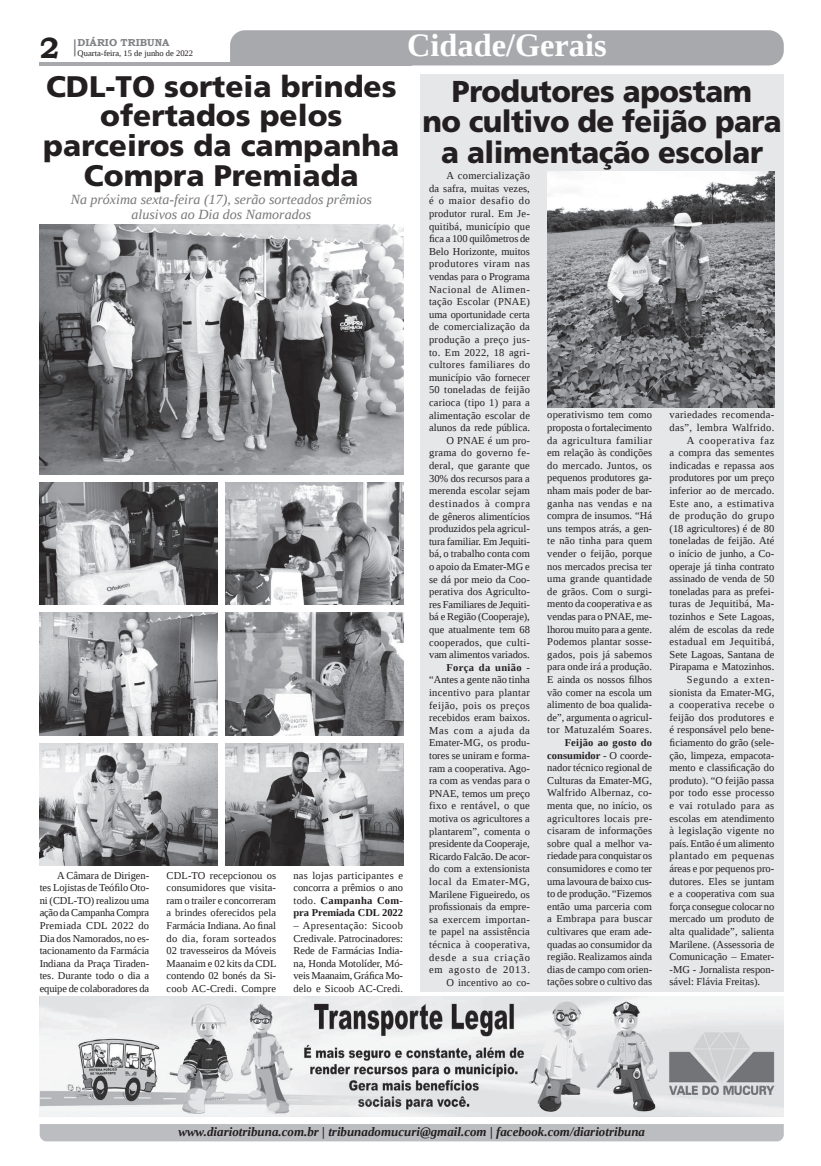
<style>
.page{position:relative;width:821px;height:1166px;background:#fff}
.page>*{position:absolute;margin:0;border:0;box-sizing:border-box;transform-origin:0 0}
.t1{font:700 32.38px "Liberation Serif";color:#fff}
.t2{font:900 30.19px/30.6px "Frutiger LT Std";letter-spacing:-.015em;color:#231f20;text-align:center}
.t3{font:900 29.75px/29.8px "Frutiger LT Std";color:#231f20;text-align:center}
.t4{font:700 29.31px "Bookman Old Style";color:#231f20}
.t5{font:italic 14px/14.9px "Liberation Serif";color:#76787b;text-align:center}
.t6{font:italic 700 12.95px "Liberation Serif";color:#231f20}
.t7{font:10.5px/12.6px "Liberation Serif";letter-spacing:.005em;color:#231f20;text-align:justify}
.t8{font:10.5px "Liberation Serif";letter-spacing:.03em;color:#231f20}
.t9{font:10.5px "Liberation Serif";letter-spacing:.045em;color:#231f20}
.t10{font:10.5px "Liberation Serif";letter-spacing:.04em;color:#231f20}
.t11{font:10.5px "Liberation Serif";letter-spacing:.065em;color:#231f20}
.t12{font:10.5px "Liberation Serif";letter-spacing:.075em;color:#231f20}
.t13{font:700 10.06px "Bookman Old Style";color:#808285}
.t14{font:8.4px "Liberation Serif";color:#231f20}
.s1{font-weight:700}
</style>
<div class="page">
<svg style="left:74px;top:39px;width:2px;height:17px"></svg>
<hr style="left:40px;top:62px;width:372px;height:3px;background:#a8a9ad">
<div style="left:230px;top:30px;width:554px;height:35px;background:#a8a9ad"></div>
<div style="left:40px;top:1124px;width:744px;height:17px;background:#bcbdc0"></div>
<div style="left:420px;top:74px;width:364px;height:917px;background:#e6e7e9"></div>
<img style="left:40px;top:996px;width:744px;height:120px">
<img style="left:547px;top:172px;width:227px;height:236px">
<img style="left:40px;top:482px;width:177px;height:123px">
<img style="left:40px;top:224px;width:363px;height:251px">
<img style="left:40px;top:613px;width:177px;height:122px">
<img style="left:225px;top:613px;width:178px;height:122px">
<img style="left:40px;top:743px;width:177px;height:122px">
<img style="left:225px;top:743px;width:178px;height:122px">
<img style="left:225px;top:482px;width:178px;height:123px">
<h1 class="t1" style="left:407px;top:24px;width:201px">Cidade/Gerais</h1>
<h2 class="t2" style="left:423px;top:76px;width:361px">Produtores apostam<br>no cultivo de feijão para a alimentação escolar</h2>
<p class="t7" style="left:429px;top:169px;width:102px;text-align:right">A comercialização<br>da safra, muitas vezes, é o maior desafio do produtor rural. Em Je&shy;quitibá, município que fica a 100 quilômetros de<br>Belo Horizonte, muitos produtores viram nas vendas para o Programa<br>Nacional de Alimen&shy;tação Escolar (PNAE) uma oportunidade certa de comercialização da produção a preço jus&shy;to. Em 2022, 18 agri&shy;cultores familiares do município vão fornecer<br>50 toneladas de feijão carioca (tipo 1) para a alimentação escolar de alunos da rede pública.<br>O PNAE é um pro&shy;grama do governo fe&shy;deral, que garante que<br>30% dos recursos para a merenda escolar sejam destinados à compra de gêneros alimentícios produzidos pela agricul&shy;tura familiar. Em Jequiti&shy;bá, o trabalho conta com o apoio da Emater-MG e se dá por meio da Coo&shy;perativa dos Agriculto&shy;res Familiares de Jequiti&shy;bá e Região (Cooperaje), que atualmente tem 68 cooperados, que culti&shy;vam alimentos variados.<br><span class="s1">Força da união</span> - “Antes a gente não tinha incentivo para plantar feijão, pois os preços recebidos eram baixos.<br>Mas com a ajuda da<br>Emater-MG, os produ&shy;tores se uniram e forma&shy;ram a cooperativa. Ago&shy;ra com as vendas para o<br>PNAE, temos um preço fixo e rentável, o que motiva os agricultores a plantarem”, comenta o presidente da Cooperaje,<br>Ricardo Falcão. De acor&shy;do com a extensionista local da Emater-MG,<br>Marilene Figueiredo, os profissionais da empre&shy;sa exercem importan&shy;te papel na assistência técnica à cooperativa, desde a sua criação em agosto de 2013.<br>O incentivo ao co-</p>
<p class="t13" style="left:78px;top:35px;width:93px">DIÁRIO TRIBUNA</p>
<h3 class="t4" style="left:40px;top:27px;width:21px">2</h3>
<p class="t14" style="left:78px;top:48px;width:117px">Quarta-feira, 15 de junho de 2022</p>
<h3 class="t3" style="left:43px;top:71px;width:358px">CDL-TO sorteia brindes ofertados pelos parceiros da campanha<br>Compra Premiada</h3>
<h3 class="t5" style="left:71px;top:192px;width:303px">Na próxima sexta-feira (17), serão sorteados prêmios alusivos ao Dia dos Namorados</h3>
<p class="t8" style="left:669px;top:408px;width:106px">variedades recomenda-</p>
<p class="t8" style="left:669px;top:421px;width:106px">das”, lembra Walfrido.</p>
<p class="t11" style="left:687px;top:433px;width:89px">A cooperativa faz</p>
<p class="t7" style="left:669px;top:446px;width:106px">a compra das sementes</p>
<p class="t7" style="left:669px;top:459px;width:106px">indicadas e repassa aos</p>
<p class="t7" style="left:669px;top:471px;width:106px">produtores por um preço</p>
<p class="t7" style="left:669px;top:484px;width:106px">inferior ao de mercado.</p>
<p class="t10" style="left:669px;top:496px;width:106px">Este ano, a estimativa</p>
<p class="t9" style="left:669px;top:509px;width:106px">de produção do grupo</p>
<p class="t7" style="left:669px;top:522px;width:106px">(18 agricultores) é de 80</p>
<p class="t7" style="left:669px;top:534px;width:106px">toneladas de feijão. Até</p>
<p class="t7" style="left:669px;top:547px;width:106px">o início de junho, a Co-</p>
<p class="t7" style="left:669px;top:560px;width:106px">operaje já tinha contrato</p>
<p class="t7" style="left:669px;top:572px;width:106px">assinado de venda de 50</p>
<p class="t7" style="left:669px;top:585px;width:106px">toneladas para as prefei-</p>
<p class="t7" style="left:669px;top:597px;width:106px">turas de Jequitibá, Ma-</p>
<p class="t7" style="left:669px;top:610px;width:106px">tozinhos e Sete Lagoas,</p>
<p class="t7" style="left:669px;top:623px;width:106px">além de escolas da rede</p>
<p class="t10" style="left:669px;top:635px;width:106px">estadual em Jequitibá,</p>
<p class="t7" style="left:669px;top:648px;width:106px">Sete Lagoas, Santana de</p>
<p class="t7" style="left:669px;top:660px;width:106px">Pirapama e Matozinhos.</p>
<p class="t12" style="left:687px;top:673px;width:89px">Segundo a exten-</p>
<p class="t7" style="left:669px;top:686px;width:106px">sionista da Emater-MG,</p>
<p class="t8" style="left:669px;top:698px;width:106px">a cooperativa recebe o</p>
<p class="t7" style="left:669px;top:711px;width:106px">feijão dos produtores e</p>
<p class="t7" style="left:669px;top:723px;width:106px">é responsável pelo bene-</p>
<p class="t7" style="left:669px;top:736px;width:106px">ficiamento do grão (sele-</p>
<p class="t7" style="left:669px;top:749px;width:106px">ção, limpeza, empacota-</p>
<p class="t7" style="left:669px;top:761px;width:106px">mento e classificação do</p>
<p class="t7" style="left:669px;top:774px;width:106px">produto). “O feijão passa</p>
<p class="t8" style="left:669px;top:786px;width:106px">por todo esse processo</p>
<p class="t9" style="left:669px;top:799px;width:106px">e vai rotulado para as</p>
<p class="t7" style="left:669px;top:812px;width:106px">escolas em atendimento</p>
<p class="t7" style="left:669px;top:824px;width:106px">à legislação vigente no</p>
<p class="t7" style="left:669px;top:837px;width:106px">país. Então é um alimento</p>
<p class="t9" style="left:669px;top:849px;width:106px">plantado em pequenas</p>
<p class="t7" style="left:669px;top:862px;width:106px">áreas e por pequenos pro-</p>
<p class="t7" style="left:669px;top:875px;width:106px">dutores. Eles se juntam</p>
<p class="t7" style="left:669px;top:887px;width:106px">e a cooperativa com sua</p>
<p class="t7" style="left:669px;top:900px;width:106px">força consegue colocar no</p>
<p class="t7" style="left:669px;top:912px;width:106px">mercado um produto de</p>
<p class="t7" style="left:669px;top:925px;width:106px">alta qualidade”, salienta</p>
<p class="t7" style="left:669px;top:938px;width:106px">Marilene. (Assessoria de</p>
<p class="t7" style="left:669px;top:950px;width:106px">Comunicação – Emater-</p>
<p class="t7" style="left:669px;top:963px;width:106px">-MG - Jornalista respon-</p>
<p class="t7" style="left:669px;top:975px;width:92px">sável: Flávia Freitas).</p>
<p class="t7" style="left:547px;top:408px;width:106px">operativismo tem como proposta o fortalecimento da agricultura familiar em relação às condições do mercado. Juntos, os pequenos produtores ga&shy;nham mais poder de bar&shy;ganha nas vendas e na compra de insumos. “Há uns tempos atrás, a gen&shy;te não tinha para quem vender o feijão, porque nos mercados precisa ter uma grande quantidade de grãos. Com o surgi&shy;mento da cooperativa e as vendas para o PNAE, me&shy;lhorou muito para a gente.<br>Podemos plantar sosse&shy;gados, pois já sabemos para onde irá a produção.<br>E ainda os nossos filhos vão comer na escola um alimento de boa qualida&shy;de”, argumenta o agricul&shy;tor Matuzalém Soares.</p>
<p class="t7" style="left:547px;top:736px;width:106px;text-indent:17px"><span class="s1">Feijão ao gosto do consumidor</span> - O coorde&shy;nador técnico regional de Culturas da Emater-MG, Walfrido Albernaz, co&shy;menta que, no início, os agricultores locais pre&shy;cisaram de informações sobre qual a melhor va&shy;riedade para conquistar os consumidores e como ter uma lavoura de baixo cus&shy;to de produção. “Fizemos então uma parceria com a Embrapa para buscar cultivares que eram ade&shy;quadas ao consumidor da região. Realizamos ainda dias de campo com orien&shy;tações sobre o cultivo das</p>
<p class="t7" style="left:40px;top:868px;width:111px;text-indent:17px">A Câmara de Dirigen&shy;tes Lojistas de Teófilo Oto&shy;ni (CDL-TO) realizou uma ação da Campanha Compra Premiada CDL 2022 do Dia dos Namorados, no es&shy;tacionamento da Farmácia Indiana da Praça Tiraden&shy;tes. Durante todo o dia a equipe de colaboradores da</p>
<p class="t7" style="left:167px;top:868px;width:111px">CDL-TO recepcionou os consumidores que visita&shy;ram o trailer e concorreram a brindes oferecidos pela Farmácia Indiana. Ao final do dia, foram sorteados 02 travesseiros da Móveis Maanaim e 02 kits da CDL contendo 02 bonés da Si&shy;coob AC-Credi. Compre</p>
<p class="t7" style="left:294px;top:868px;width:111px">nas lojas participantes e concorra a prêmios o ano todo. <span class="s1">Campanha Com&shy;pra Premiada CDL 2022</span></p>
<p class="t7" style="left:294px;top:919px;width:111px">– Apresentação: Sicoob Credivale. Patrocinadores:<br>Rede de Farmácias India&shy;na, Honda Motolíder, Mó&shy;veis Maanaim, Gráfica Mo&shy;delo e Sicoob AC-Credi.</p>
<p class="t6" style="left:178px;top:1123px;width:468px">www.diariotribuna.com.br | tribunadomucuri@gmail.com | facebook.com/diariotribuna</p>
</div>
